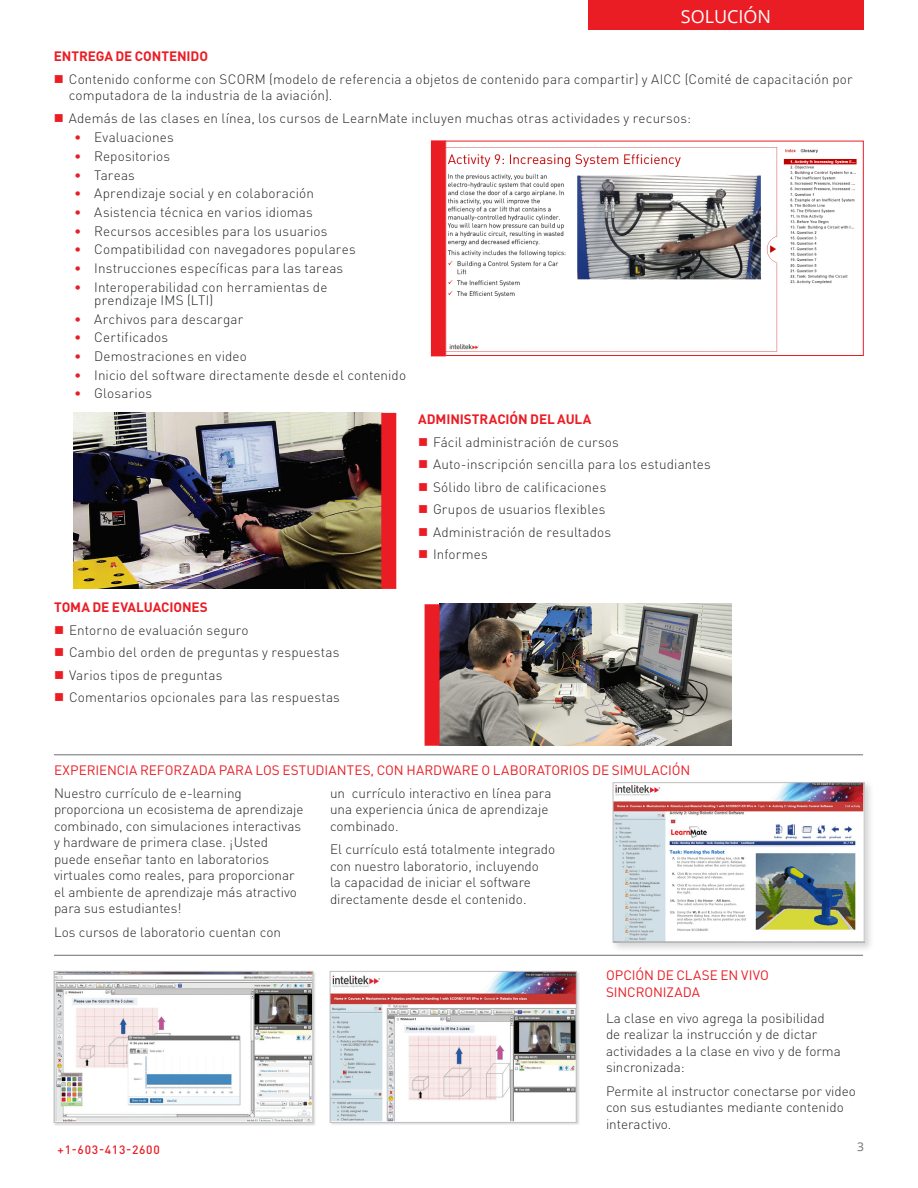
<style>
.page{position:relative;width:918px;height:1188px;background:#fff}
.page>*{position:absolute;margin:0;border:0;box-sizing:border-box;transform-origin:0 0}
.Page_Topic{font:18px "Open Sans";color:#fff}
.general_description{font:300 13.5px/16.5px "DINOT";letter-spacing:.005em;color:#242729}
.Heading_5{font:13.5px/16.5px "DINOT";letter-spacing:-.005em;color:#ea1d25}
.Heading_5-2{font:700 13.5px "DINOT";letter-spacing:-.01em;color:#ea1d25}
.t1{font:500 12px "DINOT";letter-spacing:.06em;color:#ea1d25}
.t2{font:12px "Open Sans";color:#6c6d70}
.s1{color:#ea1d25}
</style>
<div class="page">
<div style="left:588px;top:0;width:276px;height:30px;background:#ea1d25"></div>
<img style="left:74px;top:413px;width:307px;height:176px">
<div style="left:431px;top:140px;width:15px;height:216px;background:#ea1d25"></div>
<div style="left:381px;top:413px;width:15px;height:176px;background:#ea1d25"></div>
<hr style="left:54px;top:755px;width:809px;height:1px;background:#6c6d70">
<img style="left:447px;top:147px;width:410px;height:205px">
<div style="left:445px;top:141px;width:419px;height:215px;border:1px solid #ea1d25"></div>
<img style="left:440px;top:603px;width:291px;height:143px">
<div style="left:425px;top:604px;width:15px;height:142px;background:#ea1d25"></div>
<div style="left:53px;top:971px;width:263px;height:155px;background:#231f20;opacity:.18"></div>
<svg style="left:54px;top:971px;width:259px;height:152px"></svg>
<div style="left:611px;top:780px;width:263px;height:172px;background:#231f20;opacity:.18"></div>
<img style="left:613px;top:782px;width:252px;height:161px">
<div style="left:330px;top:971px;width:250px;height:155px;background:#231f20;opacity:.18"></div>
<img style="left:330px;top:971px;width:247px;height:152px">
<hr style="left:54px;top:955px;width:809px;height:1px;background:#6c6d70">
<p class="Page_Topic" style="left:681px;top:4px;width:92px">SOLUCIÓN</p>
<p class="Heading_5-2" style="left:54px;top:48px;width:156px">ENTREGA DE CONTENIDO</p>
<p class="general_description" style="left:69px;top:71px;width:786px">Contenido conforme con SCORM (modelo de referencia a objetos de contenido para compartir) y AICC (Comité de capacitación por computadora de la industria de la aviación).</p>
<p class="general_description" style="left:69px;top:110px;width:624px">Además de las clases en línea, los cursos de LearnMate incluyen muchas otras actividades y recursos:</p>
<p class="general_description" style="left:74px;top:129px;width:101px"><span class="s1">•</span> Evaluaciones</p>
<p class="general_description" style="left:74px;top:148px;width:98px"><span class="s1">•</span> Repositorios</p>
<p class="general_description" style="left:74px;top:166px;width:62px"><span class="s1">•</span> Tareas</p>
<p class="general_description" style="left:74px;top:185px;width:242px"><span class="s1">•</span> Aprendizaje social y en colaboración</p>
<p class="general_description" style="left:74px;top:204px;width:240px"><span class="s1">•</span> Asistencia técnica en varios idiomas</p>
<p class="general_description" style="left:74px;top:222px;width:255px"><span class="s1">•</span> Recursos accesibles para los usuarios</p>
<p class="general_description" style="left:74px;top:241px;width:283px"><span class="s1">•</span> Compatibilidad con navegadores populares</p>
<p class="general_description" style="left:74px;top:260px;width:271px"><span class="s1">•</span> Instrucciones específicas para las tareas</p>
<p class="general_description" style="left:94px;top:280px;width:235px;line-height:13.5px;text-indent:-20px"><span class="s1">•</span> Interoperabilidad con herramientas de prendizaje IMS (LTI)</p>
<p class="general_description" style="left:74px;top:311px;width:171px"><span class="s1">•</span> Archivos para descargar</p>
<p class="general_description" style="left:74px;top:329px;width:96px"><span class="s1">•</span> Certificados</p>
<p class="general_description" style="left:74px;top:348px;width:175px"><span class="s1">•</span> Demostraciones en video</p>
<p class="general_description" style="left:74px;top:366px;width:334px"><span class="s1">•</span> Inicio del software directamente desde el contenido</p>
<p class="general_description" style="left:74px;top:385px;width:80px"><span class="s1">•</span> Glosarios</p>
<p class="Heading_5-2" style="left:54px;top:599px;width:155px">TOMA DE EVALUACIONES</p>
<p class="general_description" style="left:69px;top:622px;width:181px">Entorno de evaluación seguro</p>
<p class="general_description" style="left:69px;top:644px;width:272px">Cambio del orden de preguntas y respuestas</p>
<p class="general_description" style="left:69px;top:667px;width:155px">Varios tipos de preguntas</p>
<p class="general_description" style="left:69px;top:689px;width:272px">Comentarios opcionales para las respuestas</p>
<p class="Heading_5-2" style="left:418px;top:410px;width:175px">ADMINISTRACIÓN DEL AULA</p>
<p class="general_description" style="left:433px;top:433px;width:187px">Fácil administración de cursos</p>
<p class="general_description" style="left:433px;top:456px;width:279px">Auto-inscripción sencilla para los estudiantes</p>
<p class="general_description" style="left:433px;top:478px;width:175px">Sólido libro de calificaciones</p>
<p class="general_description" style="left:433px;top:501px;width:174px">Grupos de usuarios flexibles</p>
<p class="general_description" style="left:433px;top:523px;width:180px">Administración de resultados</p>
<p class="general_description" style="left:433px;top:546px;width:56px">Informes</p>
<p class="Heading_5" style="left:54px;top:761px;width:638px">EXPERIENCIA REFORZADA PARA LOS ESTUDIANTES, CON HARDWARE O LABORATORIOS DE SIMULACIÓN</p>
<p class="general_description" style="left:54px;top:785px;width:251px">Nuestro currículo de e-learning proporciona un ecosistema de aprendizaje combinado, con simulaciones interactivas y hardware de primera clase. ¡Usted puede enseñar tanto en laboratorios virtuales como reales, para proporcionar el ambiente de aprendizaje más atractivo para sus estudiantes!</p>
<p class="general_description" style="left:54px;top:923px;width:229px">Los cursos de laboratorio cuentan con</p>
<p class="general_description" style="left:330px;top:785px;width:223px">un currículo interactivo en línea para una experiencia única de aprendizaje combinado.</p>
<p class="general_description" style="left:330px;top:841px;width:227px">El currículo está totalmente integrado con nuestro laboratorio, incluyendo<br>la capacidad de iniciar el software directamente desde el contenido.</p>
<p class="t1" style="left:58px;top:1142px;width:104px">+1-603-413-2600</p>
<p class="Heading_5" style="left:606px;top:967px;width:164px">OPCIÓN DE CLASE EN VIVO<br>SINCRONIZADA</p>
<p class="general_description" style="left:606px;top:1010px;width:236px">La clase en vivo agrega la posibilidad de realizar la instrucción y de dictar actividades a la clase en vivo y de forma sincronizada:</p>
<p class="general_description" style="left:606px;top:1082px;width:251px">Permite al instructor conectarse por video con sus estudiantes mediante contenido interactivo.</p>
<p class="t2" style="left:857px;top:1138px;width:8px">3</p>
</div>
